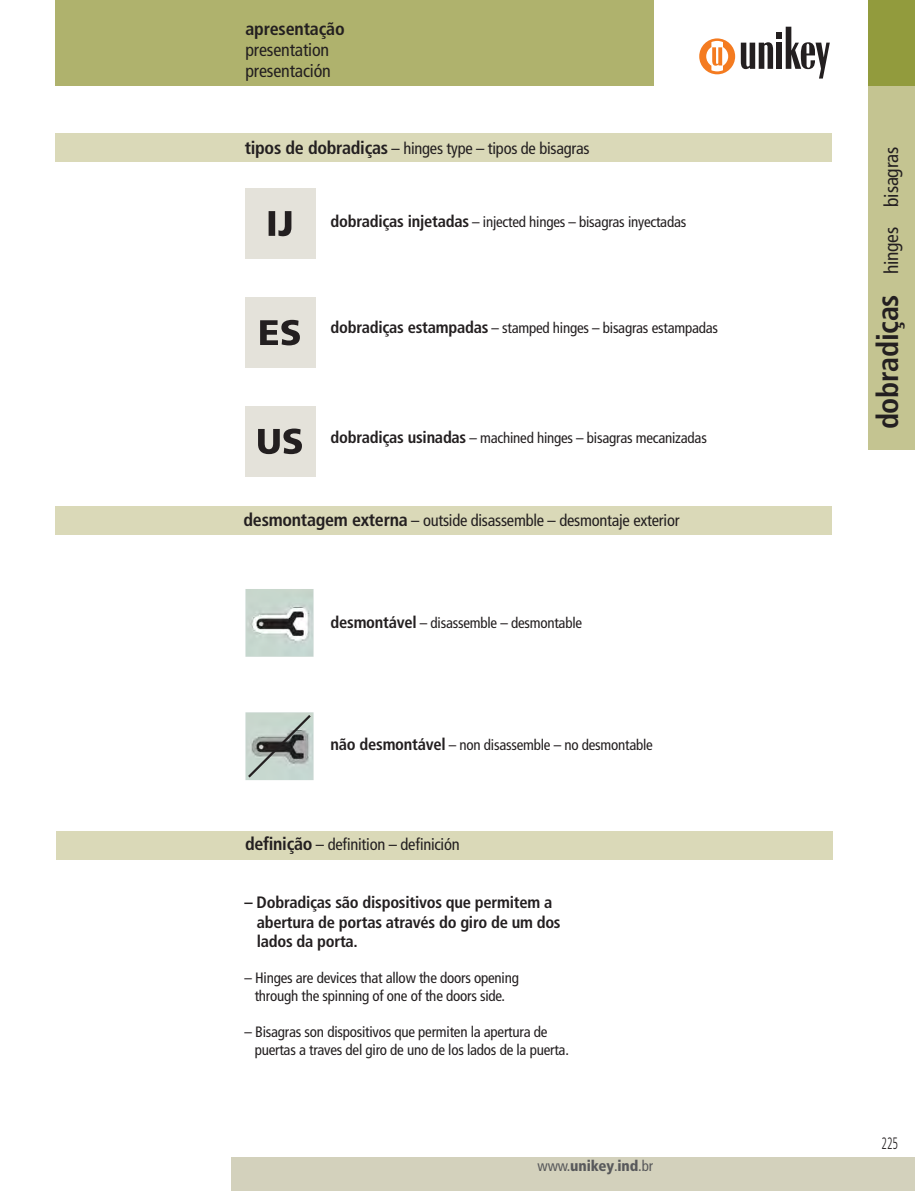
<style>
.page{position:relative;width:915px;height:1191px;background:#fff}
.page>*{position:absolute;margin:0;border:0;box-sizing:border-box;transform-origin:0 0}
.t1{font:700 condensed 30px "Frutiger";letter-spacing:-.01em;color:#231f20}
.t2{font:condensed 19.5px "Frutiger";letter-spacing:-.01em;color:#231f20}
.t3{font:condensed 18px/21px "Frutiger";letter-spacing:-.01em;color:#231f20}
.t4{font:700 condensed 18px "Frutiger";letter-spacing:-.01em;color:#231f20}
.t5{font:condensed 16.5px "Frutiger";letter-spacing:-.015em;color:#231f20}
.t6{font:700 condensed 16.5px/19.5px "Frutiger";letter-spacing:-.015em;color:#231f20}
.t7{font:300 condensed 16.5px "Frutiger";color:#231f20;scale:.7 1}
.t8{font:condensed 15px/18px "Frutiger";letter-spacing:-.015em;color:#231f20;text-align:center}
.t9{font:900 condensed 15px "Frutiger";letter-spacing:-.01em;color:#58595b}
.s1{font-weight:700;font-size:18px}
.s2{font-weight:700;font-size:16.5px}
.s3{font-weight:400}
.s4{font-weight:400;font-size:19.5px}
</style>
<div class="page">
<svg style="left:740px;top:27px;width:89px;height:52px"></svg>
<div style="left:699px;top:38px;width:36px;height:36px;background:#f47b20;border-radius:50%"></div>
<svg style="left:706px;top:41px;width:22px;height:30px"></svg>
<div style="left:55px;top:0;width:598px;height:85px;background:#afb26d"></div>
<div style="left:232px;top:1157px;width:682px;height:33px;background:#d3d1bc"></div>
<div style="left:867px;top:0;width:47px;height:449px;background:#c4c491"></div>
<div style="left:867px;top:0;width:47px;height:85px;background:#929b3d"></div>
<svg style="left:245px;top:589px;width:68px;height:68px"></svg>
<img style="left:246px;top:590px;width:66px;height:66px">
<svg style="left:245px;top:712px;width:68px;height:68px;background:#a9b4ae"></svg>
<div style="left:244px;top:406px;width:71px;height:70px;background:#e4e2da"></div>
<svg style="left:258px;top:428px;width:44px;height:26px"></svg>
<div style="left:244px;top:297px;width:71px;height:71px;background:#e4e2da"></div>
<svg style="left:260px;top:320px;width:40px;height:25px"></svg>
<div style="left:244px;top:188px;width:71px;height:71px;background:#e4e2da"></div>
<svg style="left:268px;top:211px;width:23px;height:25px"></svg>
<div style="left:55px;top:133px;width:776px;height:28px;background:#dad9b8"></div>
<div style="left:55px;top:507px;width:776px;height:28px;background:#dad9b8"></div>
<div style="left:56px;top:831px;width:776px;height:29px;background:#dad9b8"></div>
<p class="t4" style="left:245px;top:21px;width:101px">apresentação</p>
<p class="t3" style="left:245px;top:40px;width:87px">presentation presentación</p>
<p class="t5" style="left:245px;top:141px;width:346px"><span class="s1">tipos de dobradiças</span> – hinges type – tipos de bisagras</p>
<p class="t8" style="left:330px;top:214px;width:357px"><span class="s2">dobradiças injetadas</span> – injected hinges – bisagras inyectadas</p>
<p class="t8" style="left:330px;top:320px;width:389px"><span class="s2">dobradiças estampadas</span> – stamped hinges – bisagras estampadas</p>
<p class="t8" style="left:330px;top:430px;width:378px"><span class="s2">dobradiças usinadas</span> – machined hinges – bisagras mecanizadas</p>
<p class="t5" style="left:243px;top:513px;width:437px"><span class="s1">desmontagem externa</span> – outside disassemble – desmontaje exterior</p>
<p class="t8" style="left:330px;top:615px;width:253px"><span class="s2">desmontável</span> – disassemble – desmontable</p>
<p class="t8" style="left:330px;top:737px;width:324px"><span class="s2">não desmontável</span> – non disassemble – no desmontable</p>
<p class="t5" style="left:245px;top:837px;width:216px"><span class="s1">definição</span> – definition – definición</p>
<p class="t6" style="left:257px;top:894px;width:305px;text-indent:-12px">– Dobradiças são dispositivos que permitem a abertura de portas através do giro de um dos lados da porta.</p>
<p class="t8" style="left:244px;top:970px;width:276px">– Hinges are devices that allow the doors opening through the spinning of one of the doors side.</p>
<p class="t8" style="left:255px;top:1024px;width:315px;text-align:left;text-indent:-10px">– Bisagras son dispositivos que permiten la apertura de puertas a traves del giro de uno de los lados de la puerta.</p>
<p class="t9" style="left:537px;top:1160px;width:117px"><span class="s3">www.</span>unikey<span class="s3">.</span>ind<span class="s3">.br</span></p>
<h2 class="t2" style="left:883px;top:207px;width:61px;rotate:-90deg">bisagras</h2>
<h1 class="t1" style="left:875px;top:429px;width:204px;rotate:-90deg">dobradiças <span class="s4">hinges</span></h1>
<p class="t7" style="left:881px;top:1137px;width:25px">225</p>
</div>
